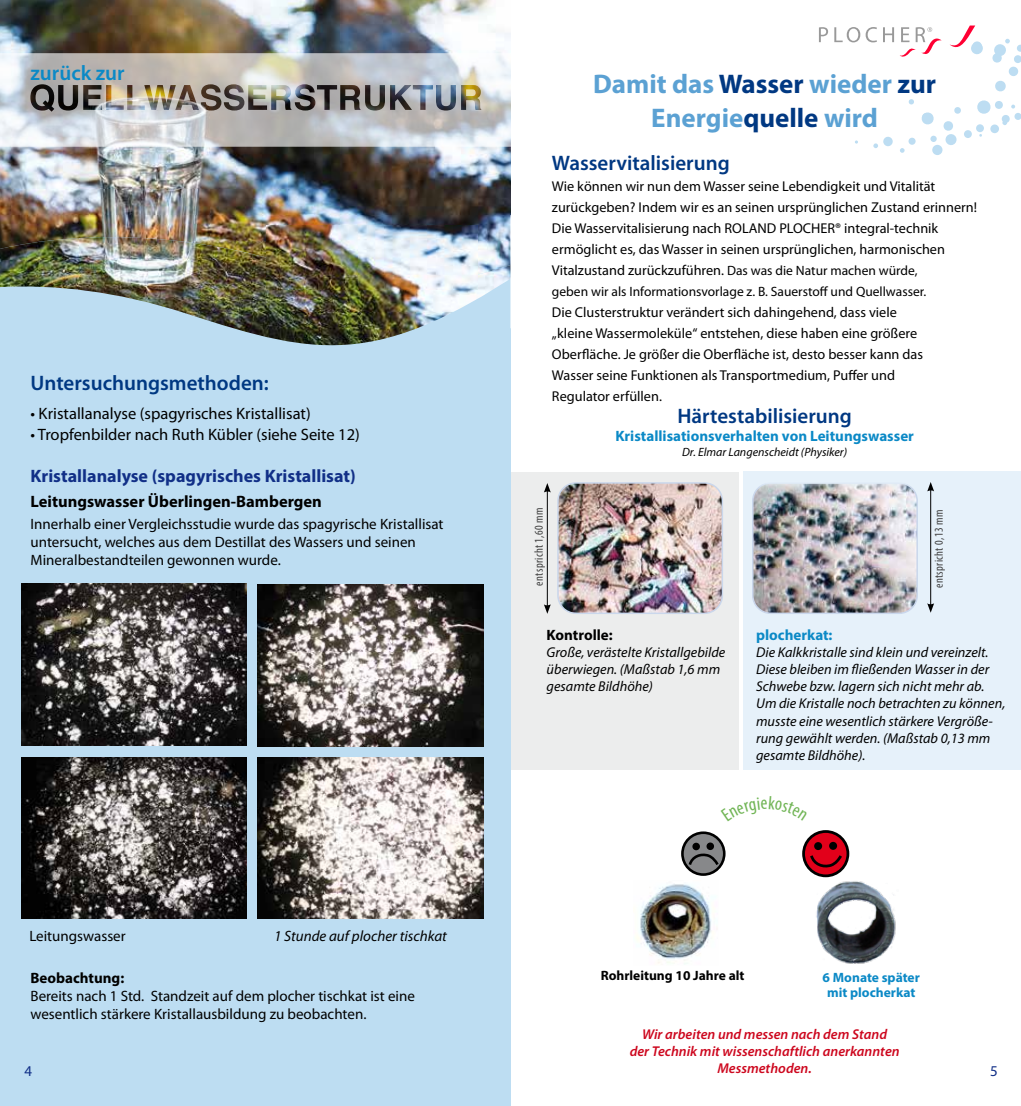
<style>
.page{position:relative;width:1021px;height:1106px;background:#fff}
.page>*{position:absolute;margin:0;border:0;box-sizing:border-box;transform-origin:0 0}
.t1{font:700 27px/34.5px "Myriad Pro";color:#5ba1d3;text-align:center}
.t2{font:600 21px "Myriad Pro";color:#003882}
.t3{font:600 21px "Myriad Pro";color:#0b89c6}
.t4{font:700 18px "Myriad Pro";color:#112f87}
.t5{font:16.5px "Myriad Pro";color:#000}
.t6{font:700 16.5px "Myriad Pro";color:#000}
.t7{font:15px/18px "Myriad Pro";color:#000}
.t8{font:700 15px "Myriad Pro";color:#0b89c6}
.t9{font:italic 15px "Myriad Pro";color:#000}
.t10{font:700 15px "Myriad Pro";color:#000}
.t11{font:15px "Myriad Pro";color:#112f87}
.t12{font:14.25px/21px "Myriad Pro";color:#000}
.t13{font:italic 14.25px/17.1px "Myriad Pro";color:#000}
.t14{font:italic 600 14.25px/17.1px "Myriad Pro";color:#cd071e;text-align:center}
.t15{font:13.5px "Myriad Pro";color:#000}
.t16{font:700 13.5px/14.9px "Myriad Pro";color:#0b89c6;text-align:center}
.t17{font:700 13.5px "Myriad Pro";color:#000}
.t18{font:condensed 12px "Myriad Pro";letter-spacing:.03em;color:#404040}
.t19{font:italic 12px "Myriad Pro";color:#000}
.s1{color:#003882}
.s2{font-size:13.5px}
</style>
<div class="page">
<div style="left:510px;top:472px;width:229px;height:298px;background:#eceded"></div>
<div style="left:743px;top:471px;width:277px;height:299px;background:#e6f1fa"></div>
<img style="left:560px;top:485px;width:160px;height:126px">
<div style="left:557px;top:482px;width:166px;height:132px;border:2px solid #cad7ec;border-radius:18px"></div>
<img style="left:755px;top:485px;width:162px;height:128px">
<div style="left:752px;top:482px;width:165px;height:132px;border:2px solid #cad7ec;border-radius:18px"></div>
<hr style="left:547px;top:490px;width:1px;height:116px;background:#000">
<svg style="left:544px;top:483px;width:7px;height:9px"></svg>
<svg style="left:544px;top:604px;width:7px;height:10px"></svg>
<img style="left:636px;top:883px;width:76px;height:81px">
<img style="left:814px;top:874px;width:82px;height:90px">
<svg style="left:819px;top:27px;width:9px;height:15px"></svg>
<svg style="left:834px;top:27px;width:43px;height:15px"></svg>
<svg style="left:883px;top:27px;width:58px;height:30px"></svg>
<div style="left:932px;top:145px;width:10px;height:10px;background:#bdddf2;border-radius:50%"></div>
<div style="left:945px;top:134px;width:11px;height:11px;background:#bdddf2;border-radius:50%"></div>
<div style="left:908px;top:137px;width:7px;height:8px;background:#bdddf2;border-radius:50%"></div>
<div style="left:883px;top:136px;width:9px;height:10px;background:#bdddf2;border-radius:50%"></div>
<div style="left:963px;top:130px;width:9px;height:8px;background:#bdddf2;border-radius:50%"></div>
<div style="left:990px;top:124px;width:9px;height:9px;background:#bdddf2;border-radius:50%"></div>
<div style="left:1014px;top:113px;width:6px;height:7px;background:#bdddf2;border-radius:50%"></div>
<div style="left:1008px;top:66px;width:10px;height:10px;background:#bdddf2;border-radius:50%"></div>
<div style="left:970px;top:42px;width:13px;height:12px;background:#bdddf2;border-radius:50%"></div>
<div style="left:975px;top:124px;width:9px;height:8px;background:#bdddf2;border-radius:50%"></div>
<svg style="left:900px;top:148px;width:4px;height:5px"></svg>
<svg style="left:930px;top:136px;width:6px;height:6px"></svg>
<svg style="left:873px;top:143px;width:5px;height:5px"></svg>
<svg style="left:950px;top:26px;width:32px;height:25px"></svg>
<svg style="left:992px;top:39px;width:28px;height:24px"></svg>
<svg style="left:943px;top:121px;width:10px;height:10px"></svg>
<svg style="left:921px;top:112px;width:13px;height:13px"></svg>
<svg style="left:954px;top:107px;width:7px;height:7px"></svg>
<svg style="left:977px;top:80px;width:38px;height:45px"></svg>
<svg style="left:908px;top:99px;width:6px;height:6px"></svg>
<hr style="left:930px;top:489px;width:1px;height:116px;background:#000">
<svg style="left:927px;top:482px;width:7px;height:9px"></svg>
<svg style="left:927px;top:603px;width:7px;height:9px"></svg>
<div style="left:0;top:0;width:510px;height:1106px;background:#bdddf2"></div>
<img style="left:0;top:0;width:510px;height:212px">
<img style="left:0;top:212px;width:511px;height:159px">
<img style="left:0;top:237px;width:511px;height:115px">
<img style="left:21px;top:757px;width:226px;height:161px">
<img style="left:21px;top:584px;width:226px;height:161px">
<img style="left:258px;top:757px;width:225px;height:161px">
<img style="left:258px;top:585px;width:225px;height:161px">
<img style="left:266px;top:225px;width:211px;height:64px">
<svg style="left:0;top:53px;width:511px;height:94px;background:#babab9"></svg>
<div style="left:510px;top:215px;width:76px;height:113px;background:#fff;border:2px solid #fff"></div>
<svg style="left:682px;top:832px;width:42px;height:42px"></svg>
<div style="left:681px;top:831px;width:44px;height:44px;border:3px solid #000;border-radius:50%"></div>
<div style="left:692px;top:842px;width:8px;height:8px;border:3px solid #000;border-radius:50%"></div>
<div style="left:706px;top:842px;width:8px;height:8px;border:3px solid #000;border-radius:50%"></div>
<svg style="left:686px;top:843px;width:35px;height:25px"></svg>
<svg style="left:803px;top:831px;width:44px;height:44px"></svg>
<div style="left:802px;top:830px;width:47px;height:47px;border:3px solid #000;border-radius:50%"></div>
<div style="left:814px;top:842px;width:8px;height:8px;border:3px solid #000;border-radius:50%"></div>
<div style="left:829px;top:842px;width:8px;height:7px;border:3px solid #000;border-radius:50%"></div>
<svg style="left:808px;top:843px;width:36px;height:25px"></svg>
<h2 class="t3" style="left:30px;top:59px;width:96px">zurück zur</h2>
<h2 class="t2" style="left:30px;top:370px;width:240px">Untersuchungsmethoden:</h2>
<p class="t5" style="left:30px;top:403px;width:282px">• Kristallanalyse (spagyrisches Kristallisat)</p>
<p class="t5" style="left:30px;top:424px;width:331px">• Tropfenbilder nach Ruth Kübler (siehe Seite 12)</p>
<p class="t4" style="left:30px;top:464px;width:327px">Kristallanalyse (spagyrisches Kristallisat)</p>
<p class="t6" style="left:30px;top:490px;width:293px">Leitungswasser Überlingen-Bambergen</p>
<p class="t7" style="left:30px;top:515px;width:414px">Innerhalb einer Vergleichsstudie wurde das spagyrische Kristallisat untersucht, welches aus dem Destillat des Wassers und seinen<br>Mineralbestandteilen gewonnen wurde.</p>
<p class="t7" style="left:29px;top:926px;width:98px">Leitungswasser</p>
<p class="t9" style="left:274px;top:926px;width:174px">1 Stunde auf plocher tischkat</p>
<h1 class="t1" style="left:593px;top:66px;width:344px">Damit das <span class="s1">Wasser</span> wieder <span class="s1">zur<br></span>Energie<span class="s1">quelle</span> wird</h1>
<h2 class="t2" style="left:552px;top:150px;width:179px">Wasservitalisierung</h2>
<p class="t12" style="left:552px;top:176px;width:426px">Wie können wir nun dem Wasser seine Lebendigkeit und Vitalität zurückgeben? Indem wir es an seinen ursprünglichen Zustand erinnern!<br>Die Wasservitalisierung nach ROLAND PLOCHER® integral-technik ermöglicht es, das Wasser in seinen ursprünglichen, harmonischen Vitalzustand zurückzuführen. <span class="s2">Das was die Natur machen würde,</span></p>
<p class="t15" style="left:552px;top:283px;width:376px">geben wir als Informationsvorlage z. B. Sauerstoff und Quellwasser.</p>
<p class="t12" style="left:552px;top:302px;width:372px">Die Clusterstruktur verändert sich dahingehend, dass viele „kleine Wassermoleküle“ entstehen, diese haben eine größere Oberfläche. Je größer die Oberfläche ist, desto besser kann das Wasser seine Funktionen als Transportmedium, Puffer und Regulator erfüllen.</p>
<p class="t18" style="left:531px;top:585px;width:79px;rotate:-90deg">entspricht 1,60 mm</p>
<h2 class="t2" style="left:677px;top:403px;width:176px">Härtestabilisierung</h2>
<p class="t8" style="left:615px;top:426px;width:300px">Kristallisationsverhalten von Leitungswasser</p>
<p class="t19" style="left:682px;top:444px;width:166px">Dr. Elmar Langenscheidt (Physiker)</p>
<p class="t18" style="left:931px;top:588px;width:80px;rotate:-90deg">entspricht 0,13 mm</p>
<p class="t10" style="left:546px;top:625px;width:68px">Kontrolle:</p>
<p class="t13" style="left:546px;top:643px;width:180px">Große, verästelte Kristallgebilde überwiegen. (Maßstab 1,6 mm gesamte Bildhöhe)</p>
<p class="t8" style="left:756px;top:625px;width:78px">plocherkat:</p>
<p class="t13" style="left:756px;top:643px;width:251px">Die Kalkkristalle sind klein und vereinzelt.<br>Diese bleiben im fließenden Wasser in der Schwebe bzw. lagern sich nicht mehr ab.<br>Um die Kristalle noch betrachten zu können, musste eine wesentlich stärkere Vergröße&shy;rung gewählt werden. (Maßstab 0,13 mm gesamte Bildhöhe).</p>
<p class="t17" style="left:600px;top:966px;width:145px">Rohrleitung 10 Jahre alt</p>
<p class="t16" style="left:822px;top:969px;width:99px">6 Monate später mit plocherkat</p>
<p class="t14" style="left:629px;top:1025px;width:271px">Wir arbeiten und messen nach dem Stand<br>der Technik mit wissenschaftlich anerkannten<br>Messmethoden.</p>
<p class="t10" style="left:30px;top:968px;width:95px">Beobachtung:</p>
<p class="t7" style="left:30px;top:987px;width:386px">Bereits nach 1 Std. Standzeit auf dem plocher tischkat ist eine wesentlich stärkere Kristallausbildung zu beobachten.</p>
<p class="t11" style="left:25px;top:1061px;width:9px">4</p>
<p class="t11" style="left:990px;top:1061px;width:9px">5</p>
</div>
